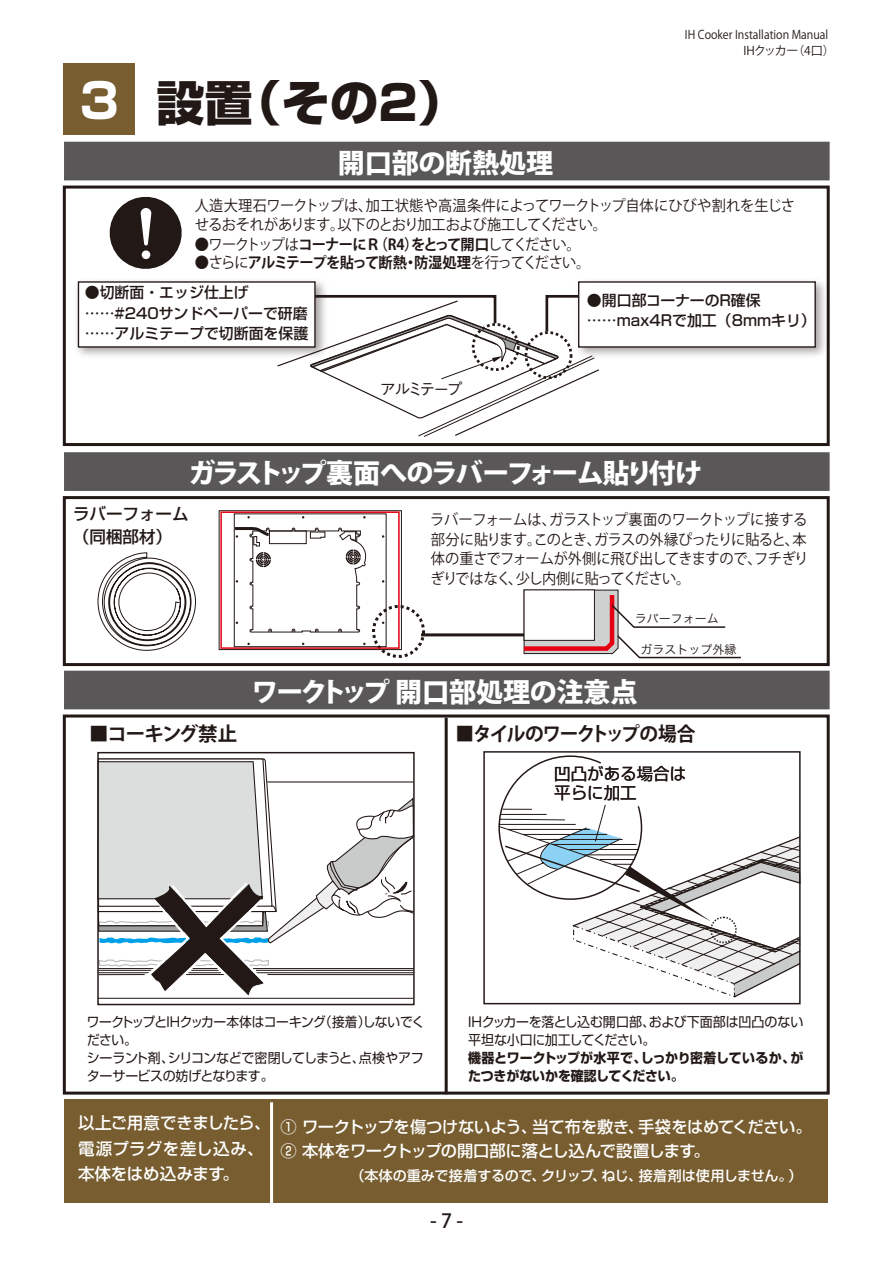
<style>
.page{position:relative;width:893px;height:1263px;background:#fff}
.page>*{position:absolute;margin:0;border:0;box-sizing:border-box;transform-origin:0 0}
.t1{font:800 48px "Shin Go Pro";color:#221815}
.t2{font:800 27px "Koz Go Pro";letter-spacing:-.1em;color:#fff}
.t3{font:800 27px "Koz Go Pro";letter-spacing:-.025em;color:#fff}
.t4{font:800 27px "Koz Go Pro";color:#fff}
.t5{font:700 19.5px "Koz Go Std";letter-spacing:-.07em;color:#221815;scale:.96 1}
.t6{font:700 19.5px "Koz Go Std";letter-spacing:-.045em;color:#221815}
.t7{font:500 19.5px "Koz Go Std";color:#221815}
.t8{font:500 16.5px/25.5px "Shin Go Pro";color:#fff}
.t9{font:16.5px/19.5px "Shin Go Pro";color:#221815}
.t10{font:500 16.5px/22.5px "Shin Go Pro";color:#221815}
.t11{font:500 16.2px/24px "Shin Go Pro";letter-spacing:-.015em;color:#fff}
.t12{font:500 15.9px "Gothic BBB Pro";letter-spacing:-.17em;color:#221815}
.t13{font:15px/19.5px "Koz Go Std";letter-spacing:-.03em;color:#221815;scale:.95 1}
.t14{font:700 15px "Koz Go Std";letter-spacing:-.06em;color:#221815;scale:.95 1}
.t15{font:500 14.85px/20.2px "Shin Go Pro";color:#221815}
.t16{font:500 14.1px "Shin Go Pro";letter-spacing:-.015em;color:#fff}
.t17{font:700 13.5px/18px "Shin Go Pro";letter-spacing:-.015em;color:#221815;scale:.96 1}
.t18{font:13.5px/18px "Shin Go Pro";letter-spacing:-.035em;color:#221815;scale:.94 1}
.t19{font:12px "Koz Go Std";color:#221815;scale:.91 1}
.t20{font:12px "Hira Kaku Pro W3";color:#221815}
.t21{font:12px "Koz Go Std";letter-spacing:-.05em;color:#221815}
.s1{font-weight:700;color:#fff}
.s2{font-weight:400}
</style>
<div class="page">
<div style="left:64px;top:64px;width:71px;height:71px;background:#775d2f"></div>
<div style="left:64px;top:1100px;width:764px;height:103px;background:#775d2f"></div>
<div style="left:64px;top:671px;width:766px;height:38px;background:#595757"></div>
<div style="left:63px;top:714px;width:767px;height:380px;border:3px solid #221815"></div>
<div style="left:64px;top:142px;width:766px;height:38px;background:#595757"></div>
<div style="left:63px;top:186px;width:767px;height:260px;border:3px solid #221815"></div>
<hr style="left:98px;top:998px;width:315px;height:1px;background:#221815">
<svg style="left:99px;top:758px;width:314px;height:238px"></svg>
<div style="left:97px;top:752px;width:318px;height:253px;border:1px solid #221815"></div>
<svg style="left:483px;top:751px;width:318px;height:254px"></svg>
<hr style="left:445px;top:718px;width:3px;height:376px;background:#221815">
<svg style="left:498px;top:755px;width:303px;height:243px"></svg>
<div style="left:64px;top:452px;width:766px;height:39px;background:#595757;border:2px solid #595757"></div>
<div style="left:63px;top:496px;width:767px;height:170px;border:3px solid #221815"></div>
<img style="left:600px;top:273px;width:230px;height:92px">
<div style="left:578px;top:281px;width:238px;height:67px;background:#fff;border:1px solid #221815"></div>
<img style="left:76px;top:281px;width:249px;height:75px">
<div style="left:78px;top:281px;width:238px;height:67px;background:#fff;border:1px solid #221815"></div>
<svg style="left:101px;top:188px;width:81px;height:81px"></svg>
<div style="left:372px;top:605px;width:53px;height:53px;border:3px dashed #221815;border-radius:50%"></div>
<hr style="left:421px;top:633px;width:103px;height:3px;background:#221815">
<svg style="left:276px;top:289px;width:324px;height:148px"></svg>
<div style="left:219px;top:510px;width:183px;height:140px;border:1px solid #221815"></div>
<div style="left:220px;top:511px;width:180px;height:138px;border:2px solid #e60012"></div>
<svg style="left:233px;top:525px;width:134px;height:108px"></svg>
<div style="left:234px;top:513px;width:152px;height:134px;border:1px solid #221815"></div>
<svg style="left:97px;top:490px;width:99px;height:161px"></svg>
<svg style="left:520px;top:589px;width:221px;height:70px"></svg>
<hr style="left:270px;top:1102px;width:3px;height:104px;background:#fff">
<p class="t19" style="left:685px;top:27px;width:159px">IH Cooker Installation Manual</p>
<p class="t1" style="left:80px;top:65px;width:387px"><span class="s1">3</span> 設置（その2）</p>
<p class="t4" style="left:338px;top:145px;width:217px">開口部の断熱処理</p>
<p class="t21" style="left:743px;top:43px;width:93px">IHクッカー（4口）</p>
<p class="t13" style="left:195px;top:196px;width:633px">人造大理石ワークトップは、加工状態や高温条件によってワークトップ自体にひびや割れを生じさせるおそれがあります。以下のとおり加工および施工してください。</p>
<p class="t14" style="left:195px;top:235px;width:407px"><span class="s2">●ワークトップは</span>コーナーにＲ（R4）をとって開口<span class="s2">してください。</span></p>
<p class="t14" style="left:195px;top:253px;width:418px"><span class="s2">●さらに</span>アルミテープを貼って断熱・防湿処理<span class="s2">を行ってください。</span></p>
<p class="t15" style="left:85px;top:281px;width:240px">●切断面・エッジ仕上げ……#240サンドペーパーで研磨……アルミテープで切断面を保護　</p>
<p class="t12" style="left:380px;top:376px;width:84px">アルミテープ</p>
<p class="t15" style="left:587px;top:289px;width:230px">●開口部コーナーのＲ確保……max4Rで加工（8mmキリ）</p>
<p class="t2" style="left:189px;top:456px;width:515px">ガラストップ裏面へのラバーフォーム貼り付け</p>
<p class="t10" style="left:73px;top:501px;width:117px">ラバーフォーム（同梱部材）</p>
<p class="t13" style="left:430px;top:511px;width:400px;text-align:justify">ラバーフォームは、ガラストップ裏面のワークトップに接する部分に貼ります。このとき、ガラスの外縁ぴったりに貼ると、本体の重さでフォームが外側に飛び出してきますので、フチぎりぎりではなく、少し内側に貼ってください。</p>
<p class="t20" style="left:635px;top:608px;width:85px">ラバーフォーム</p>
<p class="t20" style="left:640px;top:639px;width:97px">ガラストップ外縁</p>
<p class="t3" style="left:252px;top:674px;width:388px">ワークトップ 開口部処理の注意点</p>
<p class="t6" style="left:89px;top:721px;width:150px">■コーキング禁止</p>
<p class="t5" style="left:456px;top:721px;width:251px">■タイルのワークトップの場合</p>
<p class="t9" style="left:554px;top:761px;width:133px">凹凸がある場合は平らに加工</p>
<p class="t18" style="left:87px;top:1011px;width:361px">ワークトップとIHクッカー本体はコーキング（接着）しないでください。<br>シーラント剤、シリコンなどで密閉してしまうと、点検やアフターサービスの妨げとなります。</p>
<p class="t17" style="left:468px;top:1011px;width:351px"><span class="s2">IHクッカーを落とし込む開口部、および下面部は凹凸のない平坦な小口に加工してください。<br></span>機器とワークトップが水平で、しっかり密着しているか、がたつきがないかを確認してください。</p>
<p class="t8" style="left:78px;top:1108px;width:194px">以上ご用意できましたら、電源プラグを差し込み、本体をはめ込みます。</p>
<p class="t11" style="left:280px;top:1113px;width:533px">① ワークトップを傷つけないよう、当て布を敷き、手袋をはめてください。<br>② 本体をワークトップの開口部に落とし込んで設置します。</p>
<p class="t16" style="left:280px;top:1164px;width:523px">　　　　　（本体の重みで接着するので、クリップ、ねじ、接着剤は使用しません。）</p>
<p class="t7" style="left:430px;top:1208px;width:35px">- 7 -</p>
</div>
